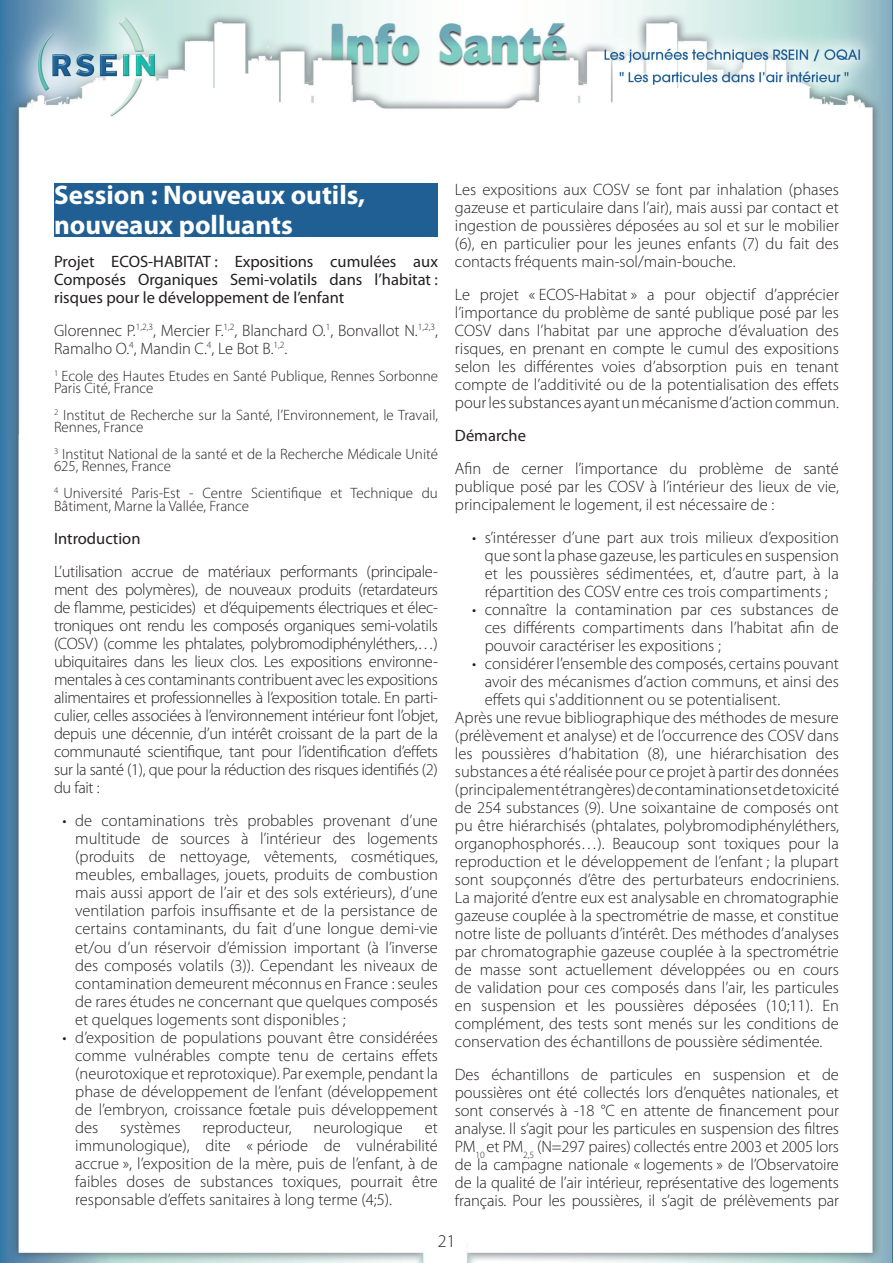
<style>
.page{position:relative;width:893px;height:1263px;background:#fff}
.page>*{position:absolute;margin:0;border:0;box-sizing:border-box;transform-origin:0 0}
.t1{font:700 27px/29.7px "Myriad Pro";color:#fff}
.t2{font:300 18px "Myriad Pro";color:#231f20}
.t3{font:300 16.5px/18px "Myriad Pro";color:#231f20;text-align:justify}
.t4{font:16.5px/18px "Myriad Pro";color:#231f20;text-align:justify}
.t5{font:300 15px/12px "Myriad Pro";color:#231f20}
</style>
<div class="page">
<img style="left:0;top:0;width:893px;height:1263px">
<div style="left:54px;top:183px;width:384px;height:53px;background:#205f93"></div>
<h1 class="t1" style="left:54px;top:179px;width:313px">Session : Nouveaux outils, nouveaux polluants</h1>
<p class="t4" style="left:54px;top:252px;width:385px">Projet ECOS-HABITAT : Expositions cumulées aux Composés Organiques Semi-volatils dans l’habitat : risques pour le développement de l’enfant</p>
<p class="t3" style="left:54px;top:321px;width:385px">Glorennec P.<sup>1,2,3</sup>, Mercier F.<sup>1,2</sup>, Blanchard O.<sup>1</sup>, Bonvallot N.<sup>1,2,3</sup>,<br>Ramalho O.<sup>4</sup>, Mandin C.<sup>4</sup>, Le Bot B.<sup>1,2</sup>.</p>
<p class="t5" style="left:54px;top:370px;width:386px"><sup>1</sup> Ecole des Hautes Etudes en Santé Publique, Rennes Sorbonne<br>Paris Cité, France</p>
<p class="t5" style="left:54px;top:409px;width:385px"><sup>2</sup> Institut de Recherche sur la Santé, l’Environnement, le Travail,<br>Rennes, France</p>
<p class="t5" style="left:54px;top:448px;width:385px"><sup>3</sup> Institut National de la santé et de la Recherche Médicale Unité<br>625, Rennes, France</p>
<p class="t5" style="left:54px;top:486px;width:385px;line-height:13.5px"><sup>4</sup> Université Paris-Est - Centre Scientifique et Technique du<br>Bâtiment, Marne la Vallée, France</p>
<p class="t4" style="left:54px;top:530px;width:88px">Introduction</p>
<p class="t3" style="left:54px;top:563px;width:385px">L’utilisation accrue de matériaux performants (principale&shy;ment des polymères), de nouveaux produits (retardateurs de flamme, pesticides) et d’équipements électriques et élec&shy;troniques ont rendu les composés organiques semi-volatils (COSV) (comme les phtalates, polybromodiphényléthers,…) ubiquitaires dans les lieux clos. Les expositions environne&shy;mentales à ces contaminants contribuent avec les expositions alimentaires et professionnelles à l’exposition totale. En parti&shy;culier, celles associées à l’environnement intérieur font l’objet, depuis une décennie, d’un intérêt croissant de la part de la communauté scientifique, tant pour l’identification d’effets sur la santé (1), que pour la réduction des risques identifiés (2) du fait :</p>
<p class="t3" style="left:75px;top:812px;width:364px;text-indent:-13px">• de contaminations très probables provenant d’une multitude de sources à l’intérieur des logements (produits de nettoyage, vêtements, cosmétiques, meubles, emballages, jouets, produits de combustion mais aussi apport de l’air et des sols extérieurs), d’une ventilation parfois insuffisante et de la persistance de certains contaminants, du fait d’une longue demi-vie et/ou d’un réservoir d’émission important (à l’inverse des composés volatils (3)). Cependant les niveaux de contamination demeurent méconnus en France : seules de rares études ne concernant que quelques composés et quelques logements sont disponibles ;</p>
<p class="t3" style="left:75px;top:1028px;width:364px;text-indent:-13px">• d’exposition de populations pouvant être considérées comme vulnérables compte tenu de certains effets (neurotoxique et reprotoxique). Par exemple, pendant la phase de développement de l’enfant (développement de l’embryon, croissance fœtale puis développement des</p>
<p class="t3" style="left:120px;top:1118px;width:62px">systèmes</p>
<p class="t3" style="left:202px;top:1118px;width:91px">reproducteur,</p>
<p class="t3" style="left:314px;top:1118px;width:91px">neurologique</p>
<p class="t3" style="left:75px;top:1118px;width:364px;text-indent:350px">et immunologique), dite « période de vulnérabilité accrue », l’exposition de la mère, puis de l’enfant, à de faibles doses de substances toxiques, pourrait être responsable d’effets sanitaires à long terme (4;5).</p>
<p class="t3" style="left:455px;top:181px;width:386px">Les expositions aux COSV se font par inhalation (phases gazeuse et particulaire dans l’air), mais aussi par contact et ingestion de poussières déposées au sol et sur le mobilier (6), en particulier pour les jeunes enfants (7) du fait des contacts fréquents main-sol/main-bouche.</p>
<p class="t3" style="left:455px;top:286px;width:385px">Le projet « ECOS-Habitat » a pour objectif d’apprécier l’importance du problème de santé publique posé par les COSV dans l’habitat par une approche d’évaluation des risques, en prenant en compte le cumul des expositions selon les différentes voies d’absorption puis en tenant compte de l’additivité ou de la potentialisation des effets pour les substances ayant un mécanisme d’action commun.</p>
<p class="t4" style="left:455px;top:426px;width:73px">Démarche</p>
<p class="t3" style="left:455px;top:460px;width:386px">Afin de cerner l’importance du problème de santé publique posé par les COSV à l’intérieur des lieux de vie, principalement le logement, il est nécessaire de :</p>
<p class="t3" style="left:485px;top:529px;width:356px;text-indent:-13px">• s’intéresser d’une part aux trois milieux d’exposition que sont la phase gazeuse, les particules en suspension et les poussières sédimentées, et, d’autre part, à la répartition des COSV entre ces trois compartiments ;</p>
<p class="t3" style="left:485px;top:601px;width:356px;text-indent:-13px">• connaître la contamination par ces substances de ces différents compartiments dans l’habitat afin de pouvoir caractériser les expositions ;</p>
<p class="t3" style="left:472px;top:655px;width:368px">• considérer l’ensemble des composés, certains pouvant</p>
<p class="t3" style="left:485px;top:673px;width:356px">avoir des mécanismes d’action communs, et ainsi des</p>
<p class="t3" style="left:485px;top:691px;width:297px">effets qui s'additionnent ou se potentialisent.</p>
<p class="t3" style="left:455px;top:709px;width:385px">Après une revue bibliographique des méthodes de mesure</p>
<p class="t3" style="left:455px;top:727px;width:386px">(prélèvement et analyse) et de l’occurrence des COSV dans</p>
<p class="t3" style="left:455px;top:745px;width:385px">les poussières d’habitation (8), une hiérarchisation des</p>
<p class="t3" style="left:455px;top:763px;width:385px">substances a été réalisée pour ce projet à partir des données</p>
<p class="t3" style="left:455px;top:781px;width:385px">(principalement étrangères) de contaminations et de toxicité</p>
<p class="t3" style="left:455px;top:799px;width:385px">de 254 substances (9). Une soixantaine de composés ont</p>
<p class="t3" style="left:455px;top:817px;width:385px">pu être hiérarchisés (phtalates, polybromodiphényléthers,</p>
<p class="t3" style="left:455px;top:835px;width:385px">organophosphorés…). Beaucoup sont toxiques pour la</p>
<p class="t3" style="left:455px;top:853px;width:385px">reproduction et le développement de l’enfant ; la plupart</p>
<p class="t3" style="left:455px;top:871px;width:385px">sont soupçonnés d’être des perturbateurs endocriniens.</p>
<p class="t3" style="left:455px;top:889px;width:385px">La majorité d’entre eux est analysable en chromatographie</p>
<p class="t3" style="left:455px;top:907px;width:385px">gazeuse couplée à la spectrométrie de masse, et constitue</p>
<p class="t3" style="left:455px;top:925px;width:385px">notre liste de polluants d’intérêt. Des méthodes d’analyses</p>
<p class="t3" style="left:455px;top:943px;width:385px">par chromatographie gazeuse couplée à la spectrométrie</p>
<p class="t3" style="left:455px;top:961px;width:385px">de masse sont actuellement développées ou en cours</p>
<p class="t3" style="left:455px;top:979px;width:385px">de validation pour ces composés dans l’air, les particules</p>
<p class="t3" style="left:455px;top:997px;width:385px">en suspension et les poussières déposées (10;11). En</p>
<p class="t3" style="left:455px;top:1015px;width:385px">complément, des tests sont menés sur les conditions de</p>
<p class="t3" style="left:455px;top:1033px;width:369px">conservation des échantillons de poussière sédimentée.</p>
<p class="t3" style="left:455px;top:1066px;width:385px">Des échantillons de particules en suspension et de poussières ont été collectés lors d’enquêtes nationales, et sont conservés à -18 °C en attente de financement pour analyse. Il s’agit pour les particules en suspension des filtres PM<sub>10</sub> et PM<sub>2,5</sub> (N=297 paires) collectés entre 2003 et 2005 lors de la campagne nationale « logements » de l’Observatoire de la qualité de l’air intérieur, représentative des logements français. Pour les poussières, il s’agit de prélèvements par</p>
<p class="t2" style="left:438px;top:1230px;width:19px">21</p>
</div>
